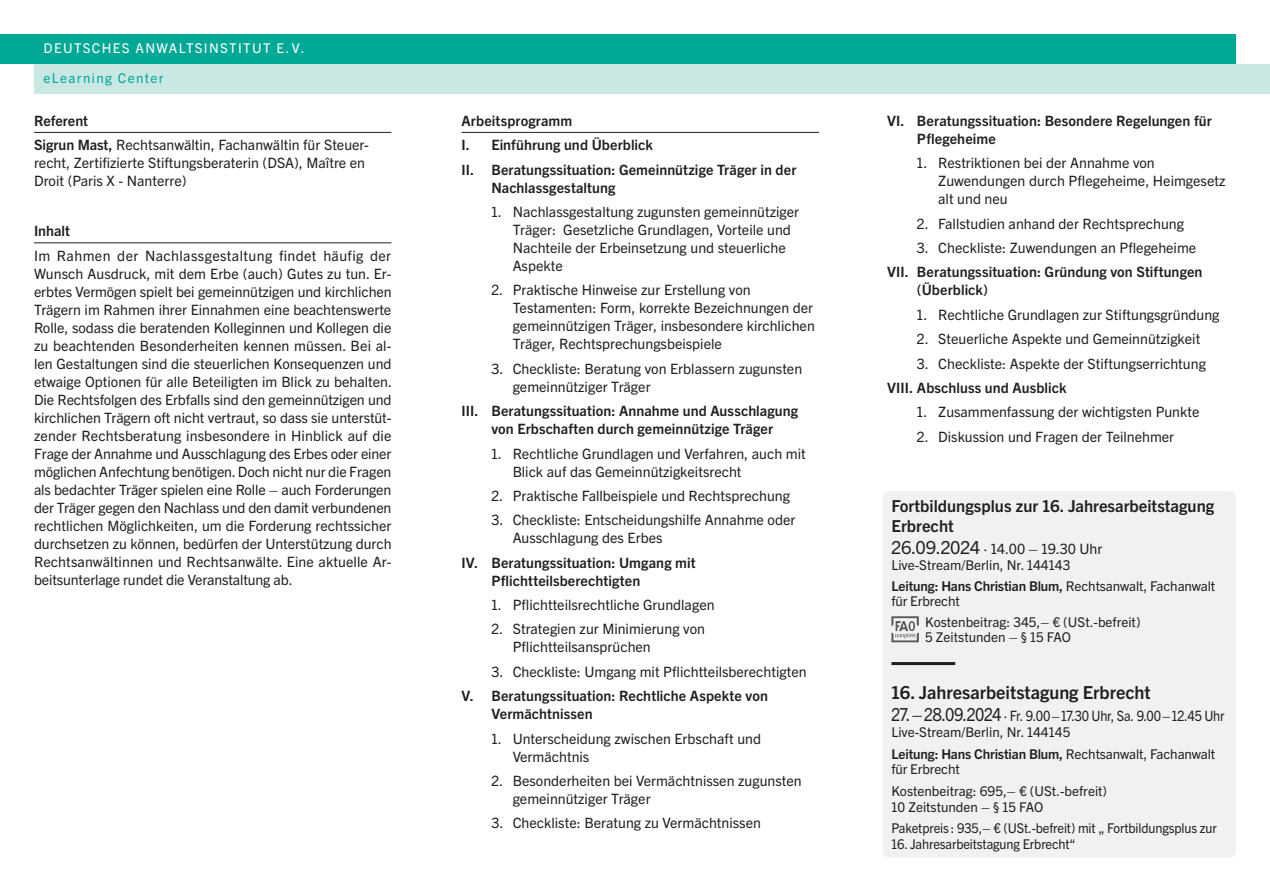
<style>
.page{position:relative;width:1270px;height:893px;background:#fff}
.page>*{position:absolute;margin:0;border:0;box-sizing:border-box;transform-origin:0 0}
.t1{font:700 18px "Trade Gothic Next LT Pro";color:#231f20}
.t2{font:700 16.5px/19.5px "Trade Gothic Next LT Pro";color:#231f20}
.t3{font:14.25px/18px "Trade Gothic Next LT Pro";color:#231f20}
.t4{font:700 14.25px/18px "Trade Gothic Next LT Pro";letter-spacing:.005em;color:#231f20}
.t5{font:14.25px "Trade Gothic Next LT Pro";color:#231f20;scale:.9 1}
.t6{font:13.5px/21.5px "Trade Gothic Next LT Pro";color:#231f20}
.t7{font:13.5px "Trade Gothic Next LT Pro";color:#231f20;scale:.95 1}
.t8{font:13.5px "Trade Gothic Next LT Pro";letter-spacing:.1em;color:#fff}
.t9{font:13.5px "Trade Gothic Next LT Pro";letter-spacing:.1em;color:#00a895}
.s1{font-weight:700}
.s2{font-size:18px}
</style>
<div class="page">
<div style="left:34px;top:64px;width:1235px;height:30px;background:#c9e8e4"></div>
<div style="left:0;top:34px;width:1235px;height:30px;background:#00a895"></div>
<hr style="left:461px;top:132px;width:358px;height:1px;background:#231f20">
<hr style="left:34px;top:132px;width:357px;height:1px;background:#231f20">
<hr style="left:34px;top:243px;width:357px;height:1px;background:#231f20">
<div style="left:882px;top:491px;width:353px;height:366px;background:#f0f1f2;border-radius:6px"></div>
<svg style="left:891px;top:616px;width:27px;height:26px"></svg>
<hr style="left:891px;top:662px;width:64px;height:3px;background:#231f20">
<p class="t8" style="left:44px;top:39px;width:262px">DEUTSCHES ANWALTSINSTITUT E.V.</p>
<p class="t9" style="left:44px;top:69px;width:121px">eLearning Center</p>
<p class="t3" style="left:34px;top:107px;width:336px;line-height:24.5px"><span class="s1">Referent<br>Sigrun Mast,</span> Rechtsanwältin, Fachanwältin für Steuer-</p>
<p class="t3" style="left:34px;top:153px;width:332px">recht, Zertifizierte Stiftungsberaterin (DSA), Maître en<br>Droit (Paris X - Nanterre)</p>
<p class="t4" style="left:34px;top:221px;width:37px">Inhalt</p>
<p class="t3" style="left:34px;top:245px;width:359px;text-align:justify">Im Rahmen der Nachlassgestaltung findet häufig der Wunsch Ausdruck, mit dem Erbe (auch) Gutes zu tun. Er&shy;erbtes Vermögen spielt bei gemeinnützigen und kirchlichen Trägern im Rahmen ihrer Einnahmen eine beachtenswerte Rolle, sodass die beratenden Kolleginnen und Kollegen die zu beachtenden Besonderheiten kennen müssen. Bei al&shy;len Gestaltungen sind die steuerlichen Konsequenzen und etwaige Optionen für alle Beteiligten im Blick zu behalten.<br>Die Rechtsfolgen des Erbfalls sind den gemeinnützigen und kirchlichen Trägern oft nicht vertraut, so dass sie unterstüt&shy;zender Rechtsberatung insbesondere in Hinblick auf die Frage der Annahme und Ausschlagung des Erbes oder einer möglichen Anfechtung benötigen. Doch nicht nur die Fragen als bedachter Träger spielen eine Rolle – auch Forderungen der Träger gegen den Nachlass und den damit verbundenen rechtlichen Möglichkeiten, um die Forderung rechtssicher durchsetzen zu können, bedürfen der Unterstützung durch Rechtsanwältinnen und Rechtsanwälte. Eine aktuelle Ar&shy;beitsunterlage rundet die Veranstaltung ab.</p>
<p class="t4" style="left:461px;top:107px;width:336px;line-height:24.5px">Arbeitsprogramm<br>I. Einführung und Überblick<br>II. Beratungssituation: Gemeinnützige Träger in der</p>
<p class="t4" style="left:491px;top:177px;width:126px">Nachlassgestaltung</p>
<p class="t3" style="left:512px;top:202px;width:288px;text-indent:-21px">1. Nachlassgestaltung zugunsten gemeinnütziger Träger: Gesetzliche Grundlagen, Vorteile und Nachteile der Erbeinsetzung und steuerliche Aspekte</p>
<p class="t3" style="left:512px;top:280px;width:304px;text-indent:-21px">2. Praktische Hinweise zur Erstellung von Testamenten: Form, korrekte Bezeichnungen der gemeinnützigen Träger, insbesondere kirchlichen Träger, Rechtsprechungsbeispiele</p>
<p class="t3" style="left:512px;top:359px;width:291px;text-indent:-21px">3. Checkliste: Beratung von Erblassern zugunsten gemeinnütziger Träger</p>
<p class="t4" style="left:461px;top:401px;width:338px;text-align:center">III. Beratungssituation: Annahme und Ausschlagung von Erbschaften durch gemeinnützige Träger</p>
<p class="t3" style="left:512px;top:443px;width:294px;text-indent:-21px">1. Rechtliche Grundlagen und Verfahren, auch mit<br>Blick auf das Gemeinnützigkeitsrecht</p>
<p class="t3" style="left:491px;top:486px;width:300px">2. Praktische Fallbeispiele und Rechtsprechung</p>
<p class="t3" style="left:512px;top:510px;width:284px;text-indent:-21px">3. Checkliste: Entscheidungshilfe Annahme oder<br>Ausschlagung des Erbes</p>
<p class="t4" style="left:491px;top:552px;width:206px;text-indent:-30px">IV. Beratungssituation: Umgang mit<br>Pflichtteilsberechtigten</p>
<p class="t3" style="left:491px;top:595px;width:225px">1. Pflichtteilsrechtliche Grundlagen</p>
<p class="t3" style="left:512px;top:619px;width:194px;text-indent:-21px">2. Strategien zur Minimierung von<br>Pflichtteilsansprüchen</p>
<p class="t3" style="left:491px;top:662px;width:317px">3. Checkliste: Umgang mit Pflichtteilsberechtigten</p>
<p class="t4" style="left:491px;top:686px;width:278px;text-indent:-30px">V. Beratungssituation: Rechtliche Aspekte von<br>Vermächtnissen</p>
<p class="t3" style="left:512px;top:728px;width:250px;text-indent:-21px">1. Unterscheidung zwischen Erbschaft und<br>Vermächtnis</p>
<p class="t3" style="left:512px;top:771px;width:290px;text-indent:-21px">2. Besonderheiten bei Vermächtnissen zugunsten gemeinnütziger Träger</p>
<p class="t3" style="left:491px;top:813px;width:271px">3. Checkliste: Beratung zu Vermächtnissen</p>
<p class="t4" style="left:916px;top:111px;width:296px;text-indent:-30px">VI. Beratungssituation: Besondere Regelungen für<br>Pflegeheime</p>
<p class="t3" style="left:938px;top:153px;width:289px;text-indent:-21px">1. Restriktionen bei der Annahme von<br>Zuwendungen durch Pflegeheime, Heimgesetz alt und neu</p>
<p class="t3" style="left:916px;top:213px;width:268px">2. Fallstudien anhand der Rechtsprechung</p>
<p class="t3" style="left:916px;top:238px;width:281px">3. Checkliste: Zuwendungen an Pflegeheime</p>
<p class="t4" style="left:916px;top:262px;width:287px;text-indent:-30px">VII. Beratungssituation: Gründung von Stiftungen (Überblick)</p>
<p class="t3" style="left:916px;top:305px;width:304px">1. Rechtliche Grundlagen zur Stiftungsgründung</p>
<p class="t3" style="left:916px;top:329px;width:285px">2. Steuerliche Aspekte und Gemeinnützigkeit</p>
<p class="t3" style="left:916px;top:353px;width:290px">3. Checkliste: Aspekte der Stiftungserrichtung</p>
<p class="t4" style="left:887px;top:378px;width:181px">VIII. Abschluss und Ausblick</p>
<p class="t3" style="left:916px;top:402px;width:284px">1. Zusammenfassung der wichtigsten Punkte</p>
<p class="t3" style="left:916px;top:427px;width:259px">2. Diskussion und Fragen der Teilnehmer</p>
<p class="t2" style="left:891px;top:495px;width:324px">Fortbildungsplus zur 16. Jahresarbeitstagung<br>Erbrecht</p>
<p class="t3" style="left:891px;top:538px;width:212px"><span class="s2">26.09.2024</span> · 14.00 – 19.30 Uhr</p>
<p class="t6" style="left:891px;top:553px;width:325px">Live-Stream/Berlin, Nr. 144143<br><span class="s1">Leitung: Hans Christian Blum,</span> Rechtsanwalt, Fachanwalt</p>
<p class="t6" style="left:925px;top:590px;width:217px;line-height:20.4px;text-indent:-34px">für Erbrecht<br>Kostenbeitrag: 345,– € (USt.-befreit)</p>
<p class="t6" style="left:925px;top:625px;width:147px">5 Zeitstunden – § 15 FAO</p>
<p class="t1" style="left:891px;top:680px;width:261px">16. Jahresarbeitstagung Erbrecht</p>
<p class="t5" style="left:891px;top:706px;width:371px"><span class="s2">27.–28.09.2024</span> · Fr. 9.00–17.30 Uhr, Sa. 9.00–12.45 Uhr</p>
<p class="t6" style="left:891px;top:721px;width:325px">Live-Stream/Berlin, Nr. 144145<br><span class="s1">Leitung: Hans Christian Blum,</span> Rechtsanwalt, Fachanwalt</p>
<p class="t6" style="left:891px;top:757px;width:217px;line-height:22.5px">für Erbrecht<br>Kostenbeitrag: 695,– € (USt.-befreit)</p>
<p class="t6" style="left:891px;top:796px;width:327px;line-height:20.4px">10 Zeitstunden – § 15 FAO<br>Paketpreis : 935,– € (USt.-befreit) mit „ Fortbildungsplus zur</p>
<p class="t7" style="left:891px;top:835px;width:195px">16. Jahresarbeitstagung Erbrecht“</p>
</div>
